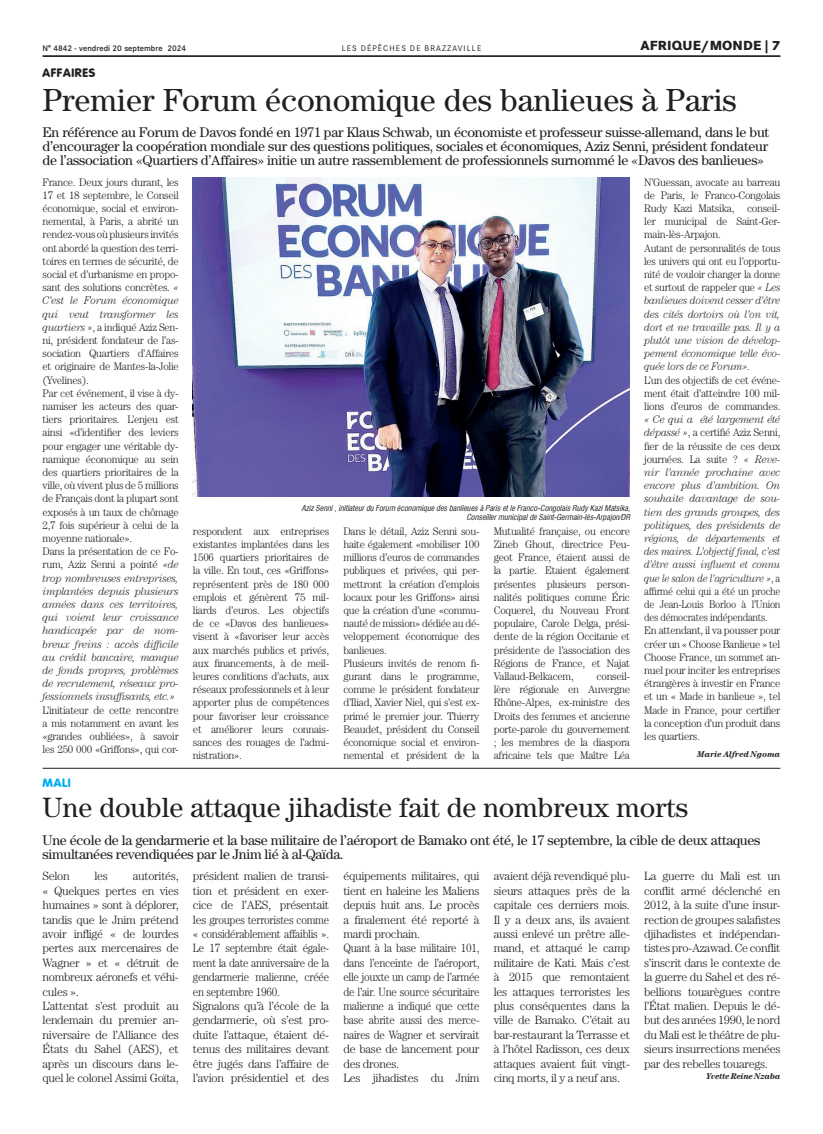
<style>
.page{position:relative;width:823px;height:1134px;background:#fff}
.page>*{position:absolute;margin:0;border:0;box-sizing:border-box;transform-origin:0 0}
.t1{font:32px "Century";color:#231f20}
.t2{font:28px "Century";color:#231f20}
.t3{font:14px/14px "Century";letter-spacing:-.02em;color:#231f20;text-align:justify}
.t4{font:800 13px "Corporate SBQ";letter-spacing:.01em;color:#231f20}
.t5{font:300 12px/14.4px "Century";letter-spacing:-.025em;color:#231f20}
.t6{font:800 12px "Corporate Rounded";letter-spacing:.06em;color:#231f20}
.t7{font:800 12px "Corporate Rounded";color:#00aeef}
.t8{font:300 11px/13.2px "Century";letter-spacing:-.025em;color:#231f20;scale:.96 1}
.t9{font:italic 700 8.5px "Century";letter-spacing:-.01em;color:#231f20}
.t10{font:italic 8px/9.6px "Corporate Condensed";color:#231f20;text-align:right}
.t11{font:500 8px "Corporate SBQ";color:#231f20}
.t12{font:8px "Corporate SBQ";letter-spacing:.135em;color:#231f20}
.s1{font-style:italic}
</style>
<div class="page">
<hr style="left:43px;top:56px;width:737px;height:1px;background:#231f20">
<img style="left:192px;top:177px;width:437px;height:320px">
<hr style="left:43px;top:768px;width:737px;height:1px;background:#231f20">
<p class="t11" style="left:43px;top:43px;width:145px">N° 4842 - vendredi 20 septembre 2024</p>
<p class="t12" style="left:341px;top:43px;width:141px">LES DÉPÊCHES DE BRAZZAVILLE</p>
<p class="t4" style="left:640px;top:37px;width:141px">AFRIQUE/MONDE | 7</p>
<p class="t6" style="left:43px;top:66px;width:54px">AFFAIRES</p>
<h1 class="t1" style="left:43px;top:82px;width:695px">Premier Forum économique des banlieues à Paris</h1>
<p class="t3" style="left:43px;top:125px;width:727px">En référence au Forum de Davos fondé en 1971 par Klaus Schwab, un économiste et professeur suisse-allemand, dans le but d’encourager la coopération mondiale sur des questions politiques, sociales et économiques, Aziz Senni, président fondateur de l’association «Quartiers d’Affaires» initie un autre rassemblement de professionnels surnommé le «Davos des banlieues»</p>
<p class="t8" style="left:43px;top:175px;width:143px">France. Deux jours durant, les<br>17 et 18 septembre, le Conseil économique, social et environ&shy;nemental, à Paris, a abrité un rendez-vous où plusieurs invités ont abordé la question des terri&shy;toires en termes de sécurité, de social et d’urbanisme en propo&shy;sant des solutions concrètes. <span class="s1">«<br>C’est le Forum économique qui veut transformer les quartiers »</span>, a indiqué Aziz Sen&shy;ni, président fondateur de l’as&shy;sociation Quartiers d’Affaires et originaire de Mantes-la-Jolie (Yvelines).<br>Par cet événement, il vise à dy&shy;namiser les acteurs des quar&shy;tiers prioritaires. L’enjeu est ainsi «d’identifier des leviers pour engager une véritable dy&shy;namique économique au sein des quartiers prioritaires de la ville, où vivent plus de 5 millions de Français dont la plupart sont exposés à un taux de chômage<br>2,7 fois supérieur à celui de la moyenne nationale».<br>Dans la présentation de ce Fo&shy;rum, Aziz Senni a pointé <span class="s1">«de trop nombreuses entreprises, implantées depuis plusieurs années dans ces territoires, qui voient leur croissance handicapée par de nom&shy;breux freins : accès difficile au crédit bancaire, manque de fonds propres, problèmes de recrutement, réseaux pro&shy;fessionnels insuffisants, etc.»</span></p>
<p class="t8" style="left:43px;top:703px;width:143px;text-align:justify">L’initiateur de cette rencontre a mis notamment en avant les «grandes oubliées», à savoir les 250 000 «Griffons», qui cor-</p>
<p class="t10" style="left:301px;top:503px;width:330px">Aziz Senni , initiateur du Forum économique des banlieues à Paris et le Franco-Congolais Rudy Kazi Matsika,<br>Conseiller municipal de Saint-Germain-lès-Arpajon/DR</p>
<p class="t8" style="left:193px;top:524px;width:143px;text-align:justify">respondent aux entreprises existantes implantées dans les 1506 quartiers prioritaires de la ville. En tout, ces «Griffons» représentent près de 180 000 emplois et génèrent 75 mil&shy;liards d’euros. Les objectifs de ce «Davos des banlieues» visent à «favoriser leur accès aux marchés publics et privés, aux financements, à de meil&shy;leures conditions d’achats, aux réseaux professionnels et à leur apporter plus de compétences pour favoriser leur croissance et améliorer leurs connais&shy;sances des rouages de l’admi&shy;nistration».</p>
<p class="t8" style="left:343px;top:524px;width:143px">Dans le détail, Aziz Senni sou&shy;haite également «mobiliser 100 millions d’euros de commandes publiques et privées, qui per&shy;mettront la création d’emplois locaux pour les Griffons» ainsi que la création d’une «commu&shy;nauté de mission» dédiée au dé&shy;veloppement économique des banlieues.<br>Plusieurs invités de renom fi&shy;gurant dans le programme, comme le président fondateur d’Iliad, Xavier Niel, qui s’est ex&shy;primé le premier jour. Thierry<br>Beaudet, président du Conseil économique social et environ&shy;nemental et président de la</p>
<p class="t8" style="left:493px;top:524px;width:143px;text-align:justify">Mutualité française, ou encore Zineb Ghout, directrice Peu&shy;geot France, étaient aussi de la partie. Etaient également présentes plusieurs person&shy;nalités politiques comme Éric Coquerel, du Nouveau Front populaire, Carole Delga, prési&shy;dente de la région Occitanie et présidente de l’association des Régions de France, et Najat Vallaud-Belkacem,</p>
<p class="t8" style="left:493px;top:669px;width:143px;text-align:justify;text-indent:103px">conseil&shy;lère régionale en Auvergne Rhône-Alpes, ex-ministre des Droits des femmes et ancienne porte-parole du gouvernement ; les membres de la diaspora africaine tels que Maître Léa</p>
<p class="t8" style="left:643px;top:175px;width:143px">N’Guessan, avocate au barreau de Paris, le Franco-Congolais<br>Rudy Kazi Matsika, conseil&shy;ler municipal de Saint-Ger&shy;main-lès-Arpajon.<br>Autant de personnalités de tous les univers qui ont eu l’opportu&shy;nité de vouloir changer la donne et surtout de rappeler que <span class="s1">« Les banlieues doivent cesser d’être des cités dortoirs où l’on vit, dort et ne travaille pas. Il y a plutôt une vision de dévelop&shy;pement économique telle évo&shy;quée lors de ce Forum»</span>.<br>L’un des objectifs de cet événe&shy;ment était d’atteindre 100 mil&shy;lions d’euros de commandes.</p>
<p class="t8" style="left:643px;top:413px;width:143px"><span class="s1">« Ce qui a été largement été dépassé »</span>, a certifié Aziz Senni, fier de la réussite de ces deux journées. La suite ? <span class="s1">« Reve&shy;nir l’année prochaine avec encore plus d’ambition. On souhaite davantage de sou&shy;tien des grands groupes, des politiques, des présidents de régions, de départements et des maires. L’objectif final, c’est d’être aussi influent et connu que le salon de l’agriculture »</span>, a affirmé celui qui a été un proche de Jean-Louis Borloo à l’Union des démocrates indépendants.<br>En attendant, il va pousser pour créer un « Choose Banlieue » tel<br>Choose France, un sommet an&shy;nuel pour inciter les entreprises étrangères à investir en France et un « Made in banlieue », tel<br>Made in France, pour certifier la conception d’un produit dans les quartiers.</p>
<p class="t9" style="left:696px;top:749px;width:85px">Marie Alfred Ngoma</p>
<p class="t7" style="left:43px;top:776px;width:30px">MALI</p>
<h2 class="t2" style="left:43px;top:791px;width:646px">Une double attaque jihadiste fait de nombreux morts</h2>
<p class="t3" style="left:43px;top:833px;width:719px">Une école de la gendarmerie et la base militaire de l’aéroport de Bamako ont été, le 17 septembre, la cible de deux attaques simultanées revendiquées par le Jnim lié à al-Qaïda.</p>
<p class="t5" style="left:43px;top:869px;width:29px">Selon</p>
<p class="t5" style="left:94px;top:869px;width:15px">les</p>
<p class="t5" style="left:43px;top:869px;width:138px;text-indent:90px">autorités, « Quelques pertes en vies humaines » sont à déplorer, tandis que le Jnim prétend avoir infligé « de lourdes pertes aux mercenaires de<br>Wagner » et « détruit de nombreux aéronefs et véhi&shy;cules ».<br>L’attentat s’est produit au lendemain du premier an&shy;niversaire de l’Alliance des<br>États du Sahel (AES), et après un discours dans le&shy;quel le colonel Assimi Goïta,</p>
<p class="t5" style="left:193px;top:869px;width:138px">président malien de transi&shy;tion et président en exer&shy;cice de l’AES, présentait les groupes terroristes comme « considérablement affaiblis ».<br>Le 17 septembre était égale&shy;ment la date anniversaire de la gendarmerie malienne, créée en septembre 1960.<br>Signalons qu’à l’école de la gendarmerie, où s’est pro&shy;duite l’attaque, étaient dé&shy;tenus des militaires devant être jugés dans l’affaire de l’avion présidentiel et des</p>
<p class="t5" style="left:343px;top:869px;width:138px">équipements militaires, qui tient en haleine les Maliens depuis huit ans. Le procès a finalement été reporté à mardi prochain.<br>Quant à la base militaire 101, dans l’enceinte de l’aéroport, elle jouxte un camp de l’armée de l’air. Une source sécuritaire malienne a indiqué que cette base abrite aussi des merce&shy;naires de Wagner et servirait de base de lancement pour des drones.<br>Les jihadistes du Jnim</p>
<p class="t5" style="left:493px;top:869px;width:138px;text-align:justify">avaient déjà revendiqué plu&shy;sieurs attaques près de la capitale ces derniers mois.<br>Il y a deux ans, ils avaient aussi enlevé un prêtre alle&shy;mand, et attaqué le camp militaire de Kati. Mais c’est à 2015 que remontaient les attaques terroristes les plus conséquentes dans la ville de Bamako. C’était au bar-restaurant la Terrasse et à l’hôtel Radisson, ces deux attaques avaient fait vingt&shy;cinq morts, il y a neuf ans.</p>
<p class="t5" style="left:643px;top:869px;width:138px;text-align:justify">La guerre du Mali est un conflit armé déclenché en 2012, à la suite d’une insur&shy;rection de groupes salafistes djihadistes et indépendan&shy;tistes pro-Azawad. Ce conflit s’inscrit dans le contexte de la guerre du Sahel et des ré&shy;bellions touarègues contre l’État malien. Depuis le dé&shy;but des années 1990, le nord du Mali est le théâtre de plu&shy;sieurs insurrections menées par des rebelles touaregs.</p>
<p class="t9" style="left:706px;top:1071px;width:76px">Yvette Reine Nzaba</p>
</div>
